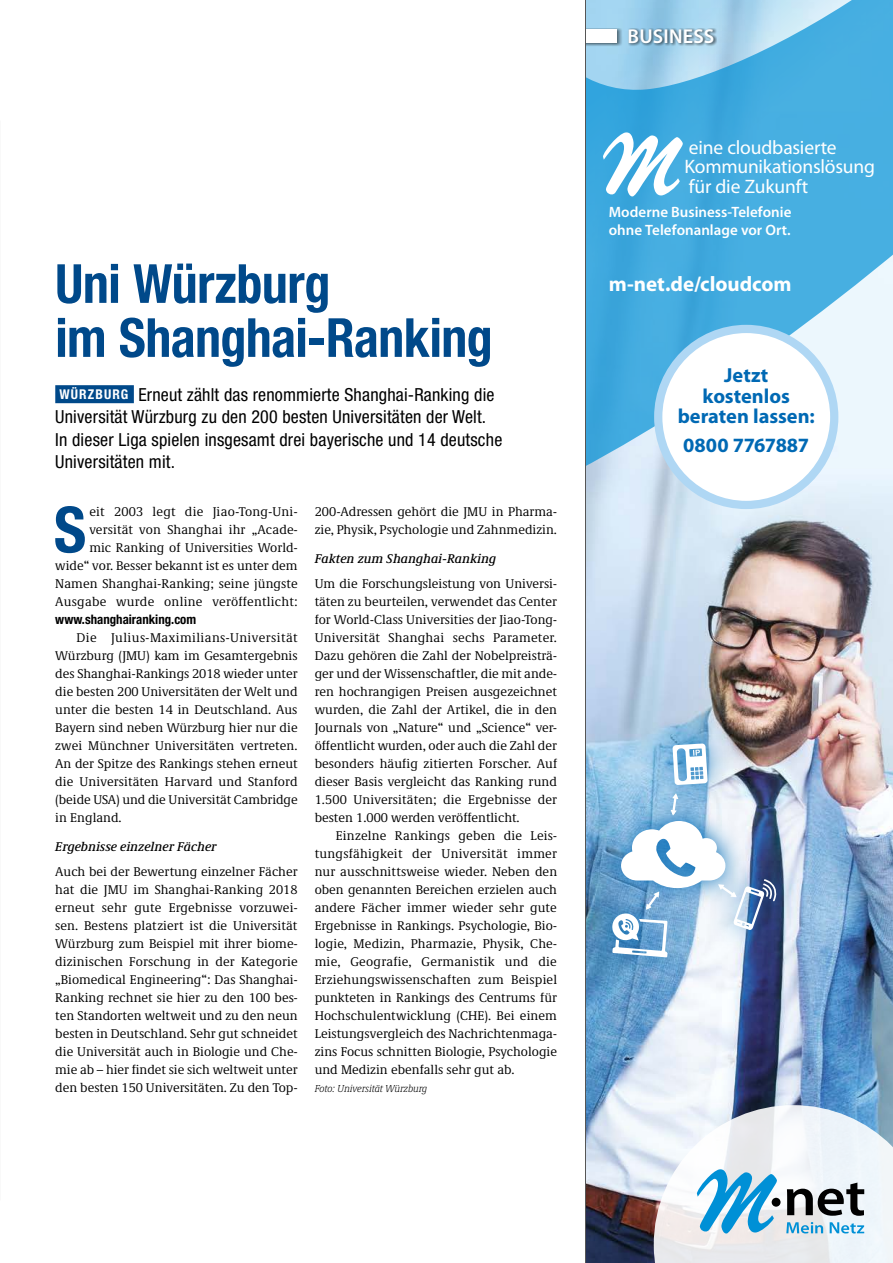
<style>
.page{position:relative;width:893px;height:1263px;background:#fff}
.page>*{position:absolute;margin:0;border:0;box-sizing:border-box;transform-origin:0 0}
.t1{font:700 condensed 63.6px "Helvetica Neue LT Std";color:#00498a}
.t2{font:700 condensed 54px/54px "Helvetica Neue LT Std";letter-spacing:-.01em;color:#00498a;scale:.96 1}
.t3{font:700 21px "Myriad Pro";color:#fff}
.t4{font:700 20.4px/20.4px "Myriad Pro";letter-spacing:-.005em;color:#0069b4;text-align:center}
.t5{font:600 20.1px "Myriad Pro";letter-spacing:.01em;color:#fff}
.t6{font:19.5px/19.5px "Myriad Pro";letter-spacing:-.01em;color:#fff}
.t7{font:condensed 18px/22.5px "Helvetica Neue LT Std";letter-spacing:.01em;color:#000}
.t8{font:600 15px/18px "Myriad Pro";color:#fff}
.t9{font:13.2px/18px "Demos Next Pro";color:#000;text-align:justify}
.t10{font:italic 500 13.2px "Demos Next Pro";color:#000}
.t11{font:700 condensed 13.2px "Helvetica Neue LT Std";color:#000}
.t12{font:italic 300 10.5px "Demos Next Pro";letter-spacing:-.01em;color:#000}
.s1{font-weight:700;font-size:13.5px;color:#fff}
</style>
<div class="page">
<hr style="left:585px;top:0;width:2px;height:1263px;background:#000">
<div style="left:55px;top:385px;width:79px;height:18px;background:#00498a"></div>
<img style="left:587px;top:527px;width:306px;height:736px">
<img style="left:590px;top:721px;width:209px;height:259px">
<svg style="left:672px;top:743px;width:36px;height:42px"></svg>
<svg style="left:671px;top:793px;width:7px;height:22px"></svg>
<svg style="left:612px;top:821px;width:164px;height:136px"></svg>
<svg style="left:587px;top:0;width:306px;height:527px;background:#71bfe6"></svg>
<div style="left:658px;top:329px;width:176px;height:176px;background:#fff;border-radius:50%"></div>
<div style="left:654px;top:325px;width:184px;height:184px;border:8px solid #afd7f4;border-radius:50%"></div>
<svg style="left:628px;top:28px;width:89px;height:18px;background:#779cb2"></svg>
<svg style="left:587px;top:28px;width:35px;height:18px"></svg>
<div style="left:587px;top:29px;width:29px;height:14px;background:#fff"></div>
<svg style="left:603px;top:132px;width:80px;height:65px"></svg>
<svg style="left:654px;top:1105px;width:239px;height:158px"></svg>
<h2 class="t2" style="left:55px;top:256px;width:457px">Uni Würzburg<br>im Shanghai-Ranking</h2>
<h3 class="t7" style="left:55px;top:383px;width:449px"><span class="s1">WÜRZBURG</span> Erneut zählt das renommierte Shanghai-Ranking die Universität Würzburg zu den 200 besten Universitäten der Welt.<br>In dieser Liga spielen insgesamt drei bayerische und 14 deutsche Universitäten mit.</h3>
<h1 class="t1" style="left:54px;top:491px;width:34px">S</h1>
<p class="t9" style="left:315px;top:502px;width:244px">200-Adressen gehört die JMU in Pharma&shy;zie, Physik, Psychologie und Zahnmedizin.</p>
<p class="t10" style="left:315px;top:550px;width:183px">Fakten zum Shanghai-Ranking</p>
<p class="t9" style="left:315px;top:574px;width:244px">Um die Forschungsleistung von Universi&shy;täten zu beurteilen, verwendet das Center for World-Class Universities der Jiao-Tong-Universität Shanghai sechs Parameter.<br>Dazu gehören die Zahl der Nobelpreisträ&shy;ger und der Wissenschaftler, die mit ande&shy;ren hochrangigen Preisen ausgezeichnet wurden, die Zahl der Artikel, die in den Journals von „Nature“ und „Science“ ver&shy;öffentlicht wurden, oder auch die Zahl der besonders häufig zitierten Forscher. Auf dieser Basis vergleicht das Ranking rund 1.500 Universitäten; die Ergebnisse der besten 1.000 werden veröffentlicht.</p>
<p class="t9" style="left:315px;top:826px;width:244px;text-indent:21px">Einzelne Rankings geben die Leis&shy;tungsfähigkeit der Universität immer nur ausschnittsweise wieder. Neben den oben genannten Bereichen erzielen auch andere Fächer immer wieder sehr gute Ergebnisse in Rankings. Psychologie, Bio&shy;logie, Medizin, Pharmazie, Physik, Che&shy;mie, Geografie, Germanistik und die Erziehungswissenschaften zum Beispiel punkteten in Rankings des Centrums für Hochschulentwicklung (CHE). Bei einem Leistungsvergleich des Nachrichtenmaga&shy;zins Focus schnitten Biologie, Psychologie und Medizin ebenfalls sehr gut ab.</p>
<p class="t12" style="left:315px;top:1082px;width:114px">Foto: Universität Würzburg</p>
<p class="t9" style="left:55px;top:502px;width:244px;text-align:right">eit 2003 legt die Jiao-Tong-Uni&shy;versität von Shanghai ihr „Acade-<br>mic Ranking of Universities World&shy;wide“ vor. Besser bekannt ist es unter dem Namen Shanghai-Ranking; seine jüngste Ausgabe wurde online veröffentlicht:</p>
<p class="t11" style="left:55px;top:611px;width:142px">www.shanghairanking.com</p>
<p class="t9" style="left:55px;top:628px;width:244px;text-indent:21px">Die Julius-Maximilians-Universität Würzburg (JMU) kam im Gesamtergebnis des Shanghai-Rankings 2018 wieder unter die besten 200 Universitäten der Welt und unter die besten 14 in Deutschland. Aus Bayern sind neben Würzburg hier nur die zwei Münchner Universitäten vertreten.<br>An der Spitze des Rankings stehen erneut die Universitäten Harvard und Stanford (beide USA) und die Universität Cambridge in England.</p>
<p class="t10" style="left:55px;top:838px;width:163px">Ergebnisse einzelner Fächer</p>
<p class="t9" style="left:55px;top:862px;width:244px">Auch bei der Bewertung einzelner Fächer hat die JMU im Shanghai-Ranking 2018 erneut sehr gute Ergebnisse vorzuwei&shy;sen. Bestens platziert ist die Universität Würzburg zum Beispiel mit ihrer biome&shy;dizinischen Forschung in der Kategorie „Biomedical Engineering“: Das Shanghai-Ranking rechnet sie hier zu den 100 bes&shy;ten Standorten weltweit und zu den neun besten in Deutschland. Sehr gut schneidet die Universität auch in Biologie und Che&shy;mie ab – hier findet sie sich weltweit unter den besten 150 Universitäten. Zu den Top-</p>
<h3 class="t5" style="left:628px;top:25px;width:88px">BUSINESS</h3>
<h3 class="t6" style="left:685px;top:138px;width:192px">eine cloudbasierte<br>Kommunikationslösung für die Zukunft</h3>
<p class="t8" style="left:609px;top:203px;width:184px">Moderne Business-Telefonie ohne Telefonanlage vor Ort.</p>
<h3 class="t3" style="left:609px;top:272px;width:184px">m-net.de/cloudcom</h3>
<h3 class="t4" style="left:678px;top:365px;width:138px">Jetzt<br>kostenlos beraten lassen:</h3>
<h3 class="t4" style="left:683px;top:436px;width:127px">0800 7767887</h3>
</div>
